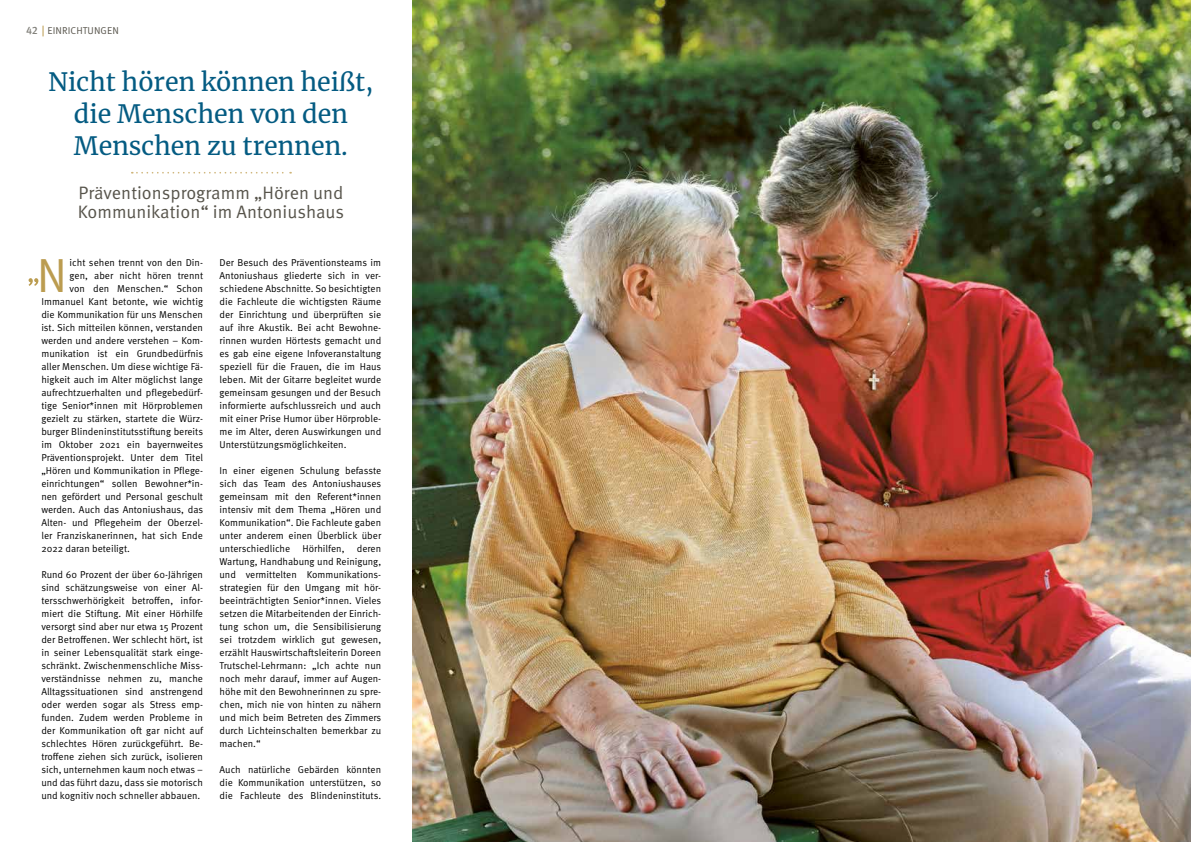
<style>
.page{position:relative;width:1191px;height:842px;background:#fff}
.page>*{position:absolute;margin:0;border:0;box-sizing:border-box;transform-origin:0 0}
.t1{font:47.9px "Meta OT Norm";color:#bb9c50}
.t2{font:25px/32px "Merriweather";color:#045b82;text-align:center}
.t3{font:18px/19px "Meta OT Norm";color:#57544b}
.t4{font:10px/13px "Meta OT Norm";color:#000;text-align:justify}
.t5{font:10px "Meta OT Norm";letter-spacing:.01em;color:#57544b}
.s1{font-family:"Meta OT";font-weight:500;font-size:10.7px;color:#81807a}
</style>
<div class="page">
<img style="left:412px;top:0;width:779px;height:842px">
<svg style="left:132px;top:172px;width:159px;height:2px"></svg>
<svg style="left:29px;top:278px;width:9px;height:8px"></svg>
<p class="t5" style="left:26px;top:25px;width:94px"><span class="s1">42</span> EINRICHTUNGEN</p>
<h2 class="t2" style="left:48px;top:65px;width:327px">Nicht hören können heißt, die Menschen von den<br>Menschen zu trennen.</h2>
<h3 class="t3" style="left:78px;top:184px;width:268px">Präventionsprogramm „Hören und<br>Kommunikation“ im Antoniushaus</h3>
<p class="t4" style="left:219px;top:256px;width:163px">Der Besuch des Präventionsteams im Antoniushaus gliederte sich in ver&shy;schiedene Abschnitte. So besichtigten die Fachleute die wichtigsten Räume der Einrichtung und überprüften sie auf ihre Akustik. Bei acht Bewohne&shy;rinnen wurden Hörtests gemacht und es gab eine eigene Infoveranstaltung speziell für die Frauen, die im Haus leben. Mit der Gitarre begleitet wurde gemeinsam gesungen und der Besuch informierte aufschlussreich und auch mit einer Prise Humor über Hörproble&shy;me im Alter, deren Auswirkungen und Unterstützungsmöglichkeiten.</p>
<p class="t4" style="left:219px;top:464px;width:163px">In einer eigenen Schulung befasste sich das Team des Antoniushauses gemeinsam mit den Referent*innen intensiv mit dem Thema „Hören und Kommunikation“. Die Fachleute gaben unter anderem einen Überblick über unterschiedliche Hörhilfen, deren Wartung, Handhabung und Reinigung, und vermittelten Kommunikations&shy;strategien für den Umgang mit hör&shy;beeinträchtigten Senior*innen. Vieles setzen die Mitarbeitenden der Einrich&shy;tung schon um, die Sensibilisierung sei trotzdem wirklich gut gewesen, erzählt Hauswirtschaftsleiterin Doreen Trutschel-Lehrmann: „Ich achte nun noch mehr darauf, immer auf Augen&shy;höhe mit den Bewohnerinnen zu spre&shy;chen, mich nie von hinten zu nähern und mich beim Betreten des Zimmers durch Lichteinschalten bemerkbar zu machen.“</p>
<p class="t4" style="left:219px;top:763px;width:163px">Auch natürliche Gebärden könnten die Kommunikation unterstützen, so die Fachleute des Blindeninstituts.</p>
<h1 class="t1" style="left:37px;top:247px;width:32px">N</h1>
<p class="t4" style="left:70px;top:256px;width:135px">icht sehen trennt von den Din-</p>
<p class="t4" style="left:70px;top:269px;width:135px">gen, aber nicht hören trennt</p>
<p class="t4" style="left:70px;top:282px;width:135px">von den Menschen.“ Schon</p>
<p class="t4" style="left:41px;top:295px;width:163px">Immanuel Kant betonte, wie wichtig</p>
<p class="t4" style="left:41px;top:308px;width:163px">die Kommunikation für uns Menschen</p>
<p class="t4" style="left:41px;top:321px;width:163px">ist. Sich mitteilen können, verstanden</p>
<p class="t4" style="left:41px;top:334px;width:163px">werden und andere verstehen – Kom-</p>
<p class="t4" style="left:41px;top:347px;width:163px">munikation ist ein Grundbedürfnis</p>
<p class="t4" style="left:41px;top:360px;width:163px">aller Menschen. Um diese wichtige Fä-</p>
<p class="t4" style="left:41px;top:373px;width:163px">higkeit auch im Alter möglichst lange</p>
<p class="t4" style="left:41px;top:386px;width:163px">aufrechtzuerhalten und pflegebedürf-</p>
<p class="t4" style="left:41px;top:399px;width:163px">tige Senior*innen mit Hörproblemen</p>
<p class="t4" style="left:41px;top:412px;width:163px">gezielt zu stärken, startete die Würz-</p>
<p class="t4" style="left:41px;top:425px;width:163px">burger Blindeninstitutsstiftung bereits</p>
<p class="t4" style="left:41px;top:438px;width:163px">im Oktober 2021 ein bayernweites</p>
<p class="t4" style="left:41px;top:451px;width:163px">Präventionsprojekt. Unter dem Titel</p>
<p class="t4" style="left:41px;top:464px;width:163px">„Hören und Kommunikation in Pflege-</p>
<p class="t4" style="left:41px;top:477px;width:163px">einrichtungen“ sollen Bewohner*in-</p>
<p class="t4" style="left:41px;top:490px;width:163px">nen gefördert und Personal geschult</p>
<p class="t4" style="left:41px;top:503px;width:163px">werden. Auch das Antoniushaus, das</p>
<p class="t4" style="left:41px;top:516px;width:163px">Alten- und Pflegeheim der Oberzel-</p>
<p class="t4" style="left:41px;top:529px;width:163px">ler Franziskanerinnen, hat sich Ende</p>
<p class="t4" style="left:41px;top:542px;width:90px">2022 daran beteiligt.</p>
<p class="t4" style="left:41px;top:568px;width:163px">Rund 60 Prozent der über 60-Jährigen sind schätzungsweise von einer Al&shy;tersschwerhörigkeit betroffen, infor&shy;miert die Stiftung. Mit einer Hörhilfe versorgt sind aber nur etwa 15 Prozent der Betroffenen. Wer schlecht hört, ist in seiner Lebensqualität stark einge&shy;schränkt. Zwischenmenschliche Miss&shy;verständnisse nehmen zu, manche Alltagssituationen sind anstrengend oder werden sogar als Stress emp&shy;funden. Zudem werden Probleme in der Kommunikation oft gar nicht auf schlechtes Hören zurückgeführt. Be&shy;troffene ziehen sich zurück, isolieren sich, unternehmen kaum noch etwas – und das führt dazu, dass sie motorisch und kognitiv noch schneller abbauen.</p>
</div>
